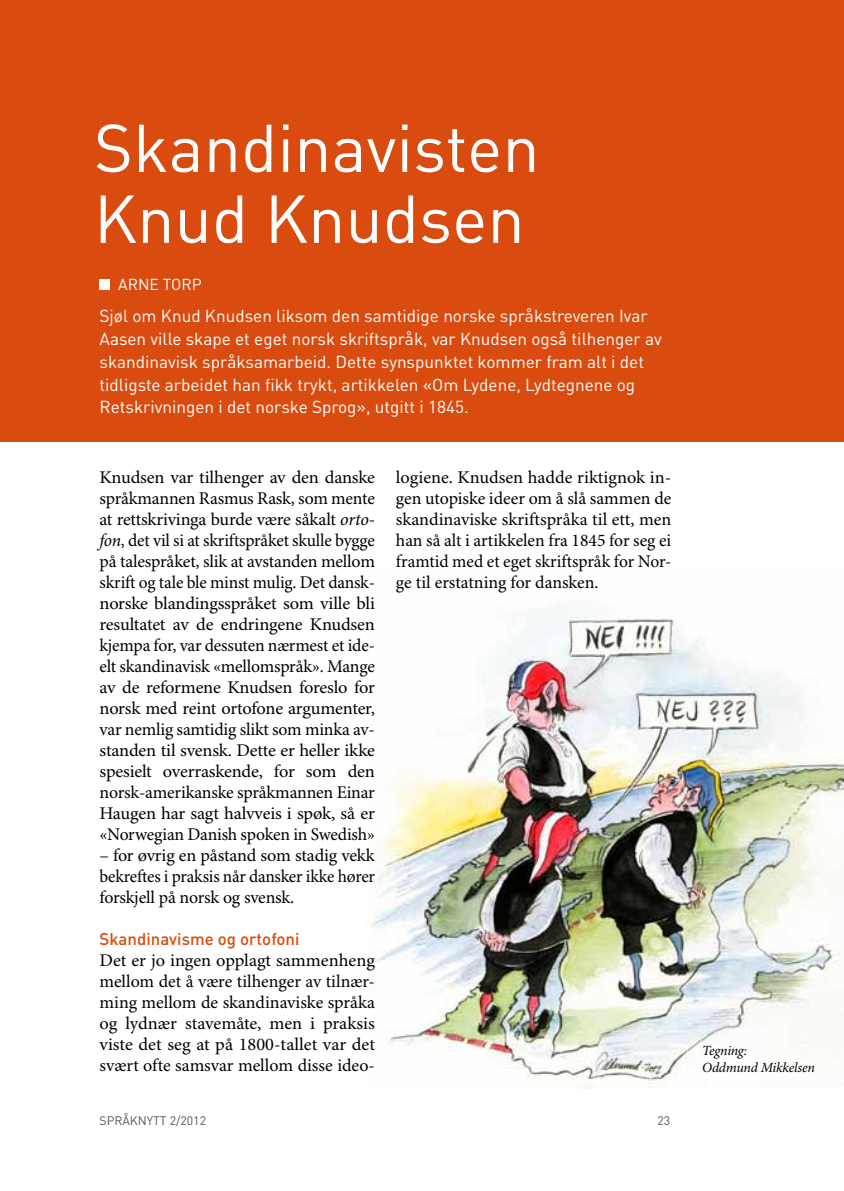
<style>
.page{position:relative;width:844px;height:1191px;background:#fff}
.page>*{position:absolute;margin:0;border:0;box-sizing:border-box;transform-origin:0 0}
.t1{font:66.5px/70.9px "DIN";color:#fff}
.t2{font:17.85px/21px "Minion Pro";letter-spacing:-.01em;color:#000;text-align:justify}
.t3{font:17.15px/22.8px "DIN";color:#fff}
.t4{font:500 16.8px "DIN";color:#d94b0e}
.t5{font:15.75px "DIN";color:#fff}
.t6{font:italic 14px/17.5px "Minion Pro";letter-spacing:-.02em;color:#000}
.t7{font:12.25px "DIN";color:#565655}
.s1{font-style:italic}
</style>
<div class="page">
<div style="left:0;top:0;width:843px;height:441px;background:#d94b0e"></div>
<div style="left:99px;top:279px;width:11px;height:11px;background:#fff"></div>
<img style="left:367px;top:606px;width:476px;height:482px">
<h1 class="t1" style="left:94px;top:111px;width:447px">Skandinavisten<br>Knud Knudsen</h1>
<p class="t5" style="left:118px;top:274px;width:74px">ARNE TORP</p>
<p class="t3" style="left:99px;top:304px;width:563px">Sjøl om Knud Knudsen liksom den samtidige norske språkstreveren Ivar Aasen ville skape et eget norsk skriftspråk, var Knudsen også tilhenger av skandinavisk språksamarbeid. Dette synspunktet kommer fram alt i det tidligste arbeidet han fikk trykt, artikkelen «Om Lydene, Lydtegnene og Retskrivningen i det norske Sprog», utgitt i 1845.</p>
<p class="t2" style="left:99px;top:468px;width:277px">Knudsen var tilhenger av den danske språkmannen Rasmus Rask, som mente at rettskrivinga burde være såkalt <span class="s1">orto&shy;fon</span>, det vil si at skriftspråket skulle bygge på talespråket, slik at avstanden mellom skrift og tale ble minst mulig. Det dansk&shy;norske blandingsspråket som ville bli resultatet av de endringene Knudsen kjempa for, var dessuten nærmest et ide&shy;elt skandinavisk «mellomspråk». Mange av de reformene Knudsen foreslo for norsk med reint ortofone argumenter, var nemlig samtidig slikt som minka av&shy;standen til svensk. Dette er heller ikke spesielt overraskende, for som den norsk-amerikanske språkmannen Einar Haugen har sagt halvveis i spøk, så er «Norwegian Danish spoken in Swedish»</p>
<p class="t2" style="left:99px;top:846px;width:277px">– for øvrig en påstand som stadig vekk bekreftes i praksis når dansker ikke hører forskjell på norsk og svensk.</p>
<p class="t4" style="left:99px;top:928px;width:201px">Skandinavisme og ortofoni</p>
<p class="t2" style="left:99px;top:951px;width:277px">Det er jo ingen opplagt sammenheng mellom det å være tilhenger av tilnær&shy;ming mellom de skandinaviske språka og lydnær stavemåte, men i praksis viste det seg at på 1800-tallet var det svært ofte samsvar mellom disse ideo-</p>
<p class="t2" style="left:396px;top:468px;width:277px">logiene. Knudsen hadde riktignok in&shy;gen utopiske ideer om å slå sammen de skandinaviske skriftspråka til ett, men han så alt i artikkelen fra 1845 for seg ei framtid med et eget skriftspråk for Nor&shy;ge til erstatning for dansken.</p>
<p class="t7" style="left:99px;top:1112px;width:108px">SPRÅKNYTT 2/2012</p>
<p class="t7" style="left:657px;top:1112px;width:14px">23</p>
<p class="t6" style="left:702px;top:1041px;width:114px">Tegning:<br>Oddmund Mikkelsen</p>
</div>
